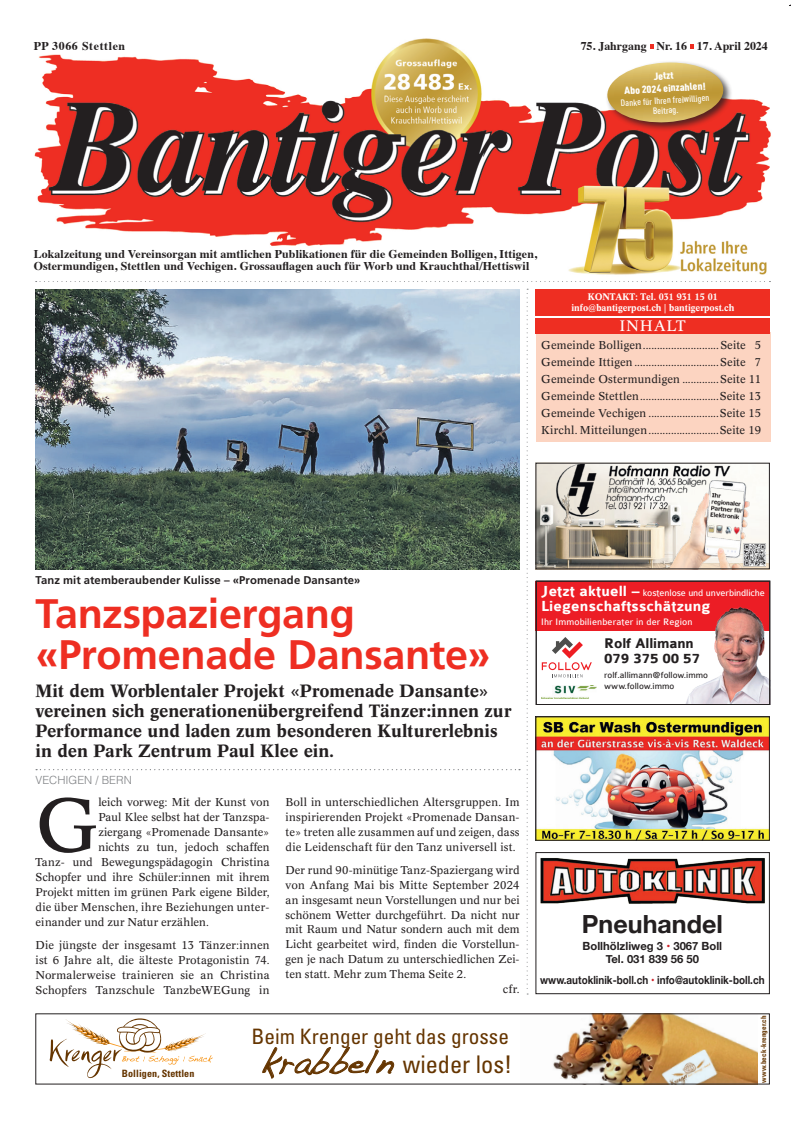
<style>
.page{position:relative;width:791px;height:1134px;background:#fff}
.page>*{position:absolute;margin:0;border:0;box-sizing:border-box;transform-origin:0 0}
.t1{font:74.5px "Concorde BE";color:#231f20}
.t2{font:700 41.25px/41.2px "Frutiger LT Std";letter-spacing:-.01em;color:#ee2e22}
.t3{font:700 25px "Helvetica Neue";color:#231f20}
.t4{font:condensed 24.38px "Univers LT";color:#653500}
.t5{font:condensed 21.25px "Univers LT";color:#653500}
.t6{font:500 17.5px/20px "Concorde BE";color:#231f20}
.t7{font:700 15.62px "Colaborate";letter-spacing:.01em;color:#fff}
.t8{font:700 15px/15px "Colaborate";letter-spacing:-.01em;color:#231f20}
.t9{font:15px "Concorde BE";letter-spacing:.05em;color:#fff}
.t10{font:700 11.88px/12.5px "Times";letter-spacing:.01em;color:#231f20}
.t11{font:700 11.88px "Times";letter-spacing:.05em;color:#231f20}
.t12{font:11.25px/15px "Concorde BE";letter-spacing:.01em;color:#231f20;text-align:justify}
.t13{font:700 11.25px "Frutiger LT Std";letter-spacing:.01em;color:#231f20}
.t14{font:700 11.25px "Helvetica Neue";color:#231f20;scale:.88 1}
.t15{font:700 11.25px/13.5px "Helvetica Neue";color:#231f20;text-align:center}
.t16{font:300 11.25px "Helvetica LT Std";color:#808285}
.t17{font:900 condensed 10.12px/12.5px "DIN Pro";color:#fff;text-align:center;scale:1.13 1}
.t18{font:700 condensed 10.12px "Univers LT";letter-spacing:.01em;color:#653500}
.t19{font:10px "Colaborate";letter-spacing:-.01em;color:#fff}
.t20{font:10px "Colaborate";letter-spacing:.01em;color:#fff}
.t21{font:500 9.38px/11.2px "Concorde BE";color:#fff;text-align:center;scale:.96 1}
.t22{font:9.38px/11.2px "Colaborate";color:#231f20}
.t23{font:500 condensed 9px/10px "DIN Pro";color:#fff;text-align:center;scale:1.13 1}
.t24{font:700 condensed 7.25px "Univers LT";letter-spacing:.01em;color:#653500}
.s1{font-family:"Handwriting Dakota";font-stretch:normal;font-size:33px}
.s2{font-weight:700;font-size:15.62px}
.s3{color:#d1232a}
</style>
<div class="page">
<img style="left:34px;top:38px;width:737px;height:237px">
<svg style="left:36px;top:281px;width:734px;height:1px"></svg>
<div style="left:535px;top:332px;width:234px;height:109px;background:#fcd4c1"></div>
<div style="left:535px;top:318px;width:234px;height:15px;background:#ee2e22"></div>
<div style="left:535px;top:289px;width:234px;height:26px;background:#ee2e22"></div>
<svg style="left:526px;top:289px;width:2px;height:705px"></svg>
<img style="left:35px;top:289px;width:484px;height:280px">
<svg style="left:36px;top:769px;width:483px;height:1px"></svg>
<svg style="left:649px;top:44px;width:4px;height:4px"></svg>
<svg style="left:689px;top:44px;width:4px;height:4px"></svg>
<div style="left:605px;top:60px;width:127px;height:72px;background:#231f20;opacity:.75"></div>
<svg style="left:606px;top:62px;width:118px;height:62px;background:#cca25c"></svg>
<div style="left:535px;top:581px;width:234px;height:50px;background:#ec1d25"></div>
<img style="left:686px;top:607px;width:81px;height:96px">
<img style="left:541px;top:685px;width:55px;height:14px">
<svg style="left:541px;top:637px;width:50px;height:40px"></svg>
<div style="left:535px;top:581px;width:234px;height:124px;border:1px solid #231f20"></div>
<img style="left:537px;top:465px;width:223px;height:76px">
<img style="left:537px;top:541px;width:230px;height:26px">
<img style="left:707px;top:492px;width:38px;height:59px">
<img style="left:537px;top:718px;width:230px;height:120px">
<div style="left:535px;top:716px;width:234px;height:124px;border:1px solid #231f20"></div>
<img style="left:540px;top:858px;width:225px;height:46px">
<div style="left:535px;top:852px;width:234px;height:142px;border:1px solid #231f20"></div>
<img style="left:553px;top:1015px;width:203px;height:67px">
<svg style="left:50px;top:1018px;width:162px;height:61px"></svg>
<svg style="left:262px;top:1047px;width:132px;height:32px"></svg>
<p class="t11" style="left:34px;top:35px;width:93px">PP 3066 Stettlen</p>
<p class="t10" style="left:580px;top:38px;width:188px">75. Jahrgang Nr. 16 17. April 2024</p>
<p class="t17" style="left:623px;top:71px;width:74px;rotate:-3deg">Jetzt<br>Abo 2024 einzahlen!</p>
<p class="t23" style="left:620px;top:98px;width:80px;rotate:-4deg">Danke für Ihren freiwilligen<br>Beitrag.</p>
<p class="t10" style="left:34px;top:246px;width:504px">Lokalzeitung und Vereinsorgan mit amtlichen Publikationen für die Gemeinden Bolligen, Ittigen,<br>Ostermundigen, Stettlen und Vechigen. Grossauflagen auch für Worb und Krauchthal/Hettiswil</p>
<p class="t21" style="left:571px;top:291px;width:171px">KONTAKT: Tel. 031 931 15 01 info@bantigerpost.ch | bantigerpost.ch</p>
<h3 class="t9" style="left:619px;top:318px;width:68px">INHALT</h3>
<p class="t12" style="left:541px;top:337px;width:221px;line-height:16.9px">Gemeinde Bolligen...........................Seite 5<br>Gemeinde Ittigen ..............................Seite 7<br>Gemeinde Ostermundigen .............Seite 11<br>Gemeinde Stettlen............................Seite 13<br>Gemeinde Vechigen .........................Seite 15<br>Kirchl. Mitteilungen.........................Seite 19</p>
<p class="t13" style="left:35px;top:573px;width:326px">Tanz mit atemberaubender Kulisse – «Promenade Dansante»</p>
<h2 class="t2" style="left:35px;top:593px;width:456px">Tanzspaziergang «Promenade Dansante»</h2>
<h3 class="t6" style="left:35px;top:680px;width:477px">Mit dem Worblentaler Projekt «Promenade Dansante» vereinen sich generationenübergreifend Tänzer:innen zur Performance und laden zum besonderen Kulturerlebnis in den Park Zentrum Paul Klee ein.</h3>
<p class="t16" style="left:35px;top:773px;width:98px">VECHIGEN / BERN</p>
<p class="t12" style="left:285px;top:795px;width:235px">Boll in unterschiedlichen Altersgruppen. Im inspirierenden Projekt «Promenade Dansan&shy;te» treten alle zusammen auf und zeigen, dass die Leidenschaft für den Tanz universell ist.</p>
<p class="t12" style="left:285px;top:862px;width:235px">Der rund 90-minütige Tanz-Spaziergang wird</p>
<p class="t12" style="left:285px;top:877px;width:235px">von Anfang Mai bis Mitte September 2024</p>
<p class="t12" style="left:285px;top:892px;width:235px">an insgesamt neun Vorstellungen und nur bei</p>
<p class="t12" style="left:285px;top:907px;width:235px">schönem Wetter durchgeführt. Da nicht nur</p>
<p class="t12" style="left:285px;top:922px;width:235px">mit Raum und Natur sondern auch mit dem</p>
<p class="t12" style="left:285px;top:937px;width:235px">Licht gearbeitet wird, finden die Vorstellun-</p>
<p class="t12" style="left:285px;top:952px;width:235px">gen je nach Datum zu unterschiedlichen Zei-</p>
<p class="t12" style="left:285px;top:967px;width:182px">ten statt. Mehr zum Thema Seite 2.</p>
<p class="t12" style="left:502px;top:982px;width:18px">cfr.</p>
<h1 class="t1" style="left:35px;top:783px;width:65px">G</h1>
<p class="t12" style="left:98px;top:795px;width:173px">leich vorweg: Mit der Kunst von</p>
<p class="t12" style="left:98px;top:810px;width:173px">Paul Klee selbst hat der Tanzspa-</p>
<p class="t12" style="left:98px;top:825px;width:173px">ziergang «Promenade Dansante»</p>
<p class="t12" style="left:98px;top:840px;width:173px">nichts zu tun, jedoch schaffen</p>
<p class="t12" style="left:35px;top:855px;width:235px">Tanz- und Bewegungspädagogin Christina</p>
<p class="t12" style="left:35px;top:870px;width:235px">Schopfer und ihre Schüler:innen mit ihrem</p>
<p class="t12" style="left:35px;top:885px;width:235px">Projekt mitten im grünen Park eigene Bilder,</p>
<p class="t12" style="left:35px;top:900px;width:235px">die über Menschen, ihre Beziehungen unter-</p>
<p class="t12" style="left:35px;top:915px;width:175px">einander und zur Natur erzählen.</p>
<p class="t12" style="left:35px;top:937px;width:235px">Die jüngste der insgesamt 13 Tänzer:innen ist 6 Jahre alt, die älteste Protagonistin 74.<br>Normalerweise trainieren sie an Christina Schopfers Tanzschule TanzbeWEGung in</p>
<p class="t18" style="left:122px;top:1067px;width:74px">Bolligen, Stettlen</p>
<h3 class="t5" style="left:251px;top:1023px;width:259px">Beim Krenger geht das grosse</h3>
<h3 class="t4" style="left:262px;top:1049px;width:251px"><span class="s1">krabbeln</span> wieder los!</h3>
<p class="t19" style="left:541px;top:588px;width:225px"><span class="s2">Jetzt aktuell –</span> kostenlose und unverbindliche</p>
<h3 class="t7" style="left:541px;top:598px;width:170px">Liegenschaftsschätzung</h3>
<p class="t20" style="left:541px;top:617px;width:153px">Ihr Immobilienberater in der Region</p>
<h3 class="t8" style="left:604px;top:636px;width:97px">Rolf Allimann<br>079 375 00 57</h3>
<p class="t22" style="left:604px;top:669px;width:105px">rolf.allimann@follow.immo www.follow.immo</p>
<h3 class="t3" style="left:581px;top:904px;width:142px">Pneuhandel</h3>
<p class="t15" style="left:582px;top:939px;width:141px">Bollhölzliweg 3 <span class="s3">•</span> 3067 Boll<br>Tel. 031 839 56 50</p>
<p class="t14" style="left:540px;top:971px;width:256px">www.autoklinik-boll.ch <span class="s3">•</span> info@autoklinik-boll.ch</p>
<p class="t24" style="left:758px;top:1082px;width:69px;rotate:-90deg">www.beck-krenger.ch</p>
</div>
